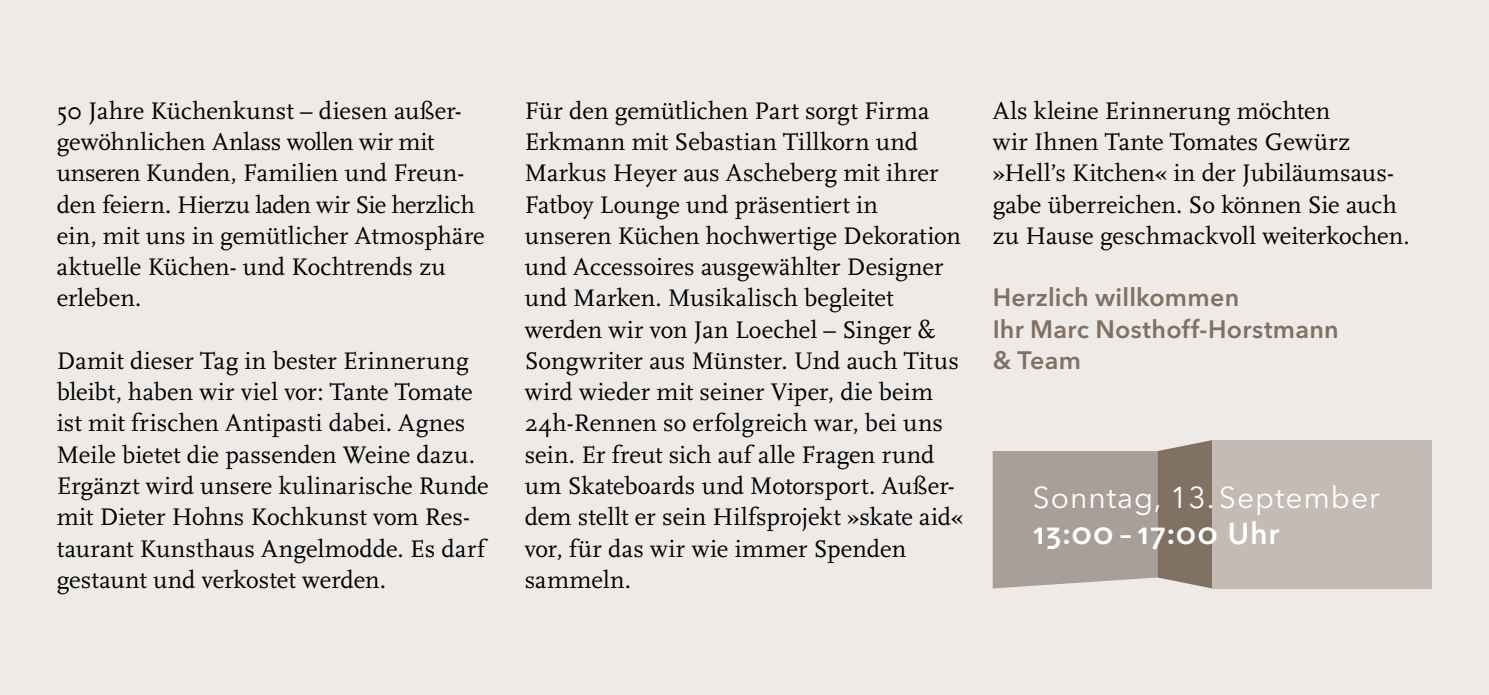
<style>
.page{position:relative;width:1489px;height:695px;background:#fff}
.page>*{position:absolute;margin:0;border:0;box-sizing:border-box;transform-origin:0 0}
.t1{font:30px "Avenir Next LT Pro";letter-spacing:.03em;color:#fff}
.t2{font:600 30px "Avenir Next LT Pro";letter-spacing:.015em;color:#fff}
.t3{font:25px/31.2px "Scala";letter-spacing:.005em;color:#000}
.t4{font:600 25px/31.2px "Avenir Next LT Pro";letter-spacing:.01em;color:#807162}
</style>
<div class="page">
<div style="left:0;top:0;width:1488px;height:694px;background:#edeae8"></div>
<svg style="left:992px;top:440px;width:220px;height:148px;background:#a79d95"></svg>
<div style="left:1212px;top:440px;width:219px;height:148px;background:#c3bbb4"></div>
<p class="t3" style="left:57px;top:95px;width:429px">50 Jahre Küchenkunst – diesen außer&shy;gewöhnlichen Anlass wollen wir mit unseren Kunden, Familien und Freun&shy;den feiern. Hierzu laden wir Sie herzlich ein, mit uns in gemütlicher Atmosphäre aktuelle Küchen- und Kochtrends zu erleben.</p>
<p class="t3" style="left:57px;top:345px;width:433px">Damit dieser Tag in bester Erinnerung bleibt, haben wir viel vor: Tante Tomate ist mit frischen Antipasti dabei. Agnes Meile bietet die passenden Weine dazu.<br>Ergänzt wird unsere kulinarische Runde mit Dieter Hohns Kochkunst vom Res&shy;taurant Kunsthaus Angelmodde. Es darf gestaunt und verkostet werden.</p>
<p class="t3" style="left:524px;top:95px;width:440px">Für den gemütlichen Part sorgt Firma Erkmann mit Sebastian Tillkorn und Markus Heyer aus Ascheberg mit ihrer Fatboy Lounge und präsentiert in unseren Küchen hochwertige Dekoration und Accessoires ausgewählter Designer und Marken. Musikalisch begleitet werden wir von Jan Loechel – Singer &amp; Songwriter aus Münster. Und auch Titus wird wieder mit seiner Viper, die beim 24h-Rennen so erfolgreich war, bei uns sein. Er freut sich auf alle Fragen rund um Skateboards und Motorsport. Außer&shy;dem stellt er sein Hilfsprojekt »skate aid« vor, für das wir wie immer Spenden sammeln.</p>
<p class="t3" style="left:992px;top:95px;width:418px">Als kleine Erinnerung möchten<br>wir Ihnen Tante Tomates Gewürz »Hell’s -Kitchen« in der Jubiläumsaus&shy;gabe überreichen. So können Sie auch zu Hause geschmackvoll weiterkochen.</p>
<p class="t4" style="left:992px;top:282px;width:348px">Herzlich willkommen<br>Ihr Marc Nosthoff-Horstmann &amp; Team</p>
<p class="t1" style="left:1032px;top:479px;width:348px">Sonntag, 13. September</p>
<p class="t2" style="left:1032px;top:514px;width:248px">13:00 – 17:00 Uhr</p>
</div>
